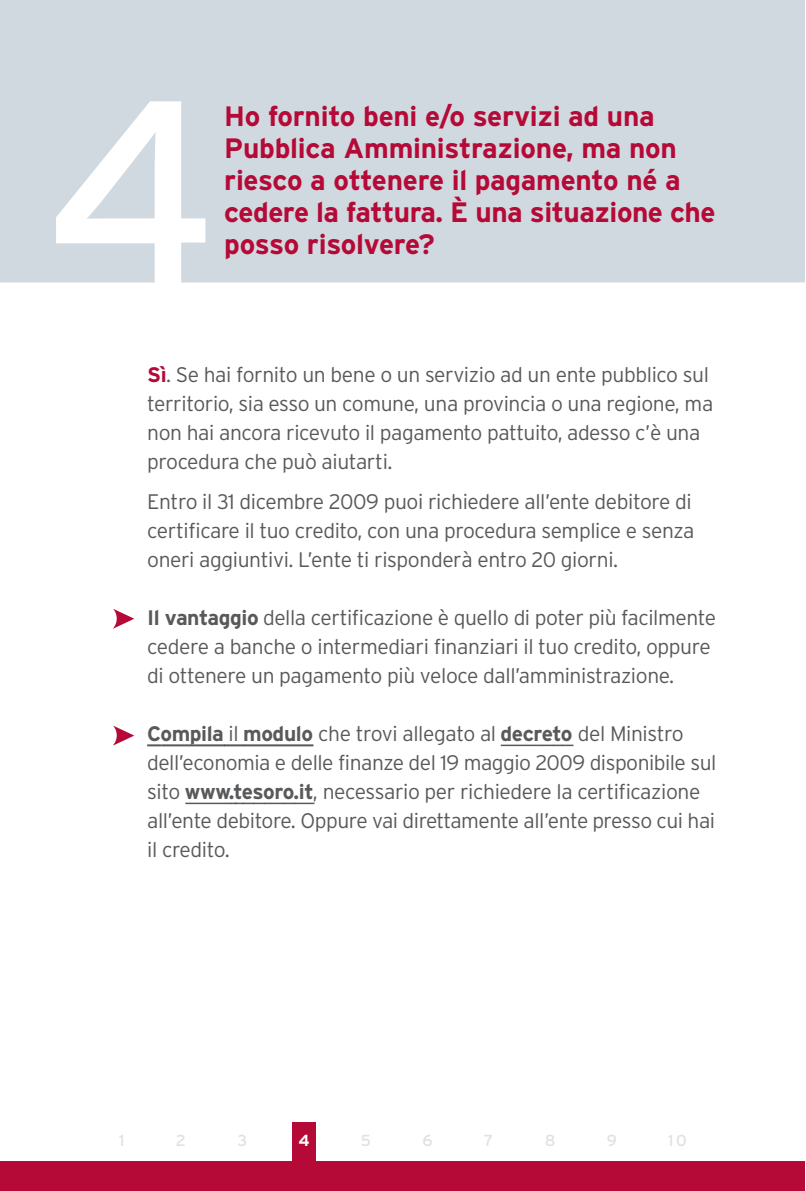
<style>
.page{position:relative;width:806px;height:1191px;background:#fff}
.page>*{position:absolute;margin:0;border:0;box-sizing:border-box;transform-origin:0 0}
.t1{font:260px "Interstate";color:#fff}
.t2{font:700 28px/32px "Interstate";letter-spacing:-.01em;color:#b50937}
.t3{font:300 21px/29px "Interstate";letter-spacing:-.02em;color:#58595b}
.t4{font:16px "Interstate";color:#e0e1e2}
.t5{font:700 16px "Interstate";color:#fff}
.s1{font-weight:700;color:#b50937}
.s2{font-weight:700}
</style>
<div class="page">
<div style="left:0;top:1px;width:804px;height:1190px;background:#d0d9df"></div>
<div style="left:0;top:282px;width:804px;height:879px;background:#fff"></div>
<div style="left:292px;top:1121px;width:23px;height:43px;background:#b50937"></div>
<div style="left:0;top:1161px;width:804px;height:30px;background:#b50937"></div>
<svg style="left:147px;top:744px;width:14px;height:2px"></svg>
<hr style="left:161px;top:744px;width:63px;height:2px;background:#58595b">
<hr style="left:224px;top:744px;width:20px;height:2px;background:#58595b">
<hr style="left:243px;top:744px;width:70px;height:2px;background:#58595b">
<hr style="left:500px;top:744px;width:42px;height:2px;background:#58595b">
<svg style="left:542px;top:744px;width:31px;height:2px"></svg>
<hr style="left:185px;top:802px;width:46px;height:2px;background:#58595b">
<svg style="left:231px;top:802px;width:33px;height:2px"></svg>
<hr style="left:264px;top:802px;width:20px;height:2px;background:#58595b">
<svg style="left:283px;top:802px;width:11px;height:2px"></svg>
<hr style="left:294px;top:802px;width:20px;height:2px;background:#58595b">
<svg style="left:113px;top:609px;width:21px;height:19px"></svg>
<svg style="left:113px;top:725px;width:21px;height:20px"></svg>
<h1 class="t1" style="left:45px;top:46px;width:175px">4</h1>
<h2 class="t2" style="left:224px;top:99px;width:492px">Ho fornito beni e/o servizi ad una<br>Pubblica Amministrazione, ma non riesco a ottenere il pagamento né a cedere la fattura. È una situazione che posso risolvere?</h2>
<p class="t3" style="left:147px;top:360px;width:567px"><span class="s1">Sì</span>. Se hai fornito un bene o un servizio ad un ente pubblico sul territorio, sia esso un comune, una provincia o una regione, ma non hai ancora ricevuto il pagamento pattuito, adesso c’è una procedura che può aiutarti.</p>
<p class="t3" style="left:147px;top:487px;width:548px">Entro il 31 dicembre 2009 puoi richiedere all’ente debitore di certificare il tuo credito, con una procedura semplice e senza oneri aggiuntivi. L’ente ti risponderà entro 20 giorni.</p>
<p class="t3" style="left:147px;top:603px;width:570px"><span class="s2">Il vantaggio</span> della certificazione è quello di poter più facilmente cedere a banche o intermediari finanziari il tuo credito, oppure di ottenere un pagamento più veloce dall’amministrazione.</p>
<p class="t3" style="left:147px;top:719px;width:570px"><span class="s2">Compila</span> il <span class="s2">modulo</span> che trovi allegato al <span class="s2">decreto</span> del Ministro dell’economia e delle finanze del 19 maggio 2009 disponibile sul sito <span class="s2">www.tesoro.it</span>, necessario per richiedere la certificazione all’ente debitore. Oppure vai direttamente all’ente presso cui hai il credito.</p>
<p class="t4" style="left:119px;top:1131px;width:7px">1</p>
<p class="t4" style="left:176px;top:1131px;width:12px">2</p>
<p class="t4" style="left:237px;top:1131px;width:11px">3</p>
<p class="t5" style="left:298px;top:1131px;width:13px">4</p>
<p class="t4" style="left:361px;top:1131px;width:12px">5</p>
<p class="t4" style="left:422px;top:1131px;width:12px">6</p>
<p class="t4" style="left:483px;top:1131px;width:11px">7</p>
<p class="t4" style="left:544px;top:1131px;width:12px">8</p>
<p class="t4" style="left:606px;top:1131px;width:12px">9</p>
<p class="t4" style="left:667px;top:1131px;width:20px">10</p>
</div>
